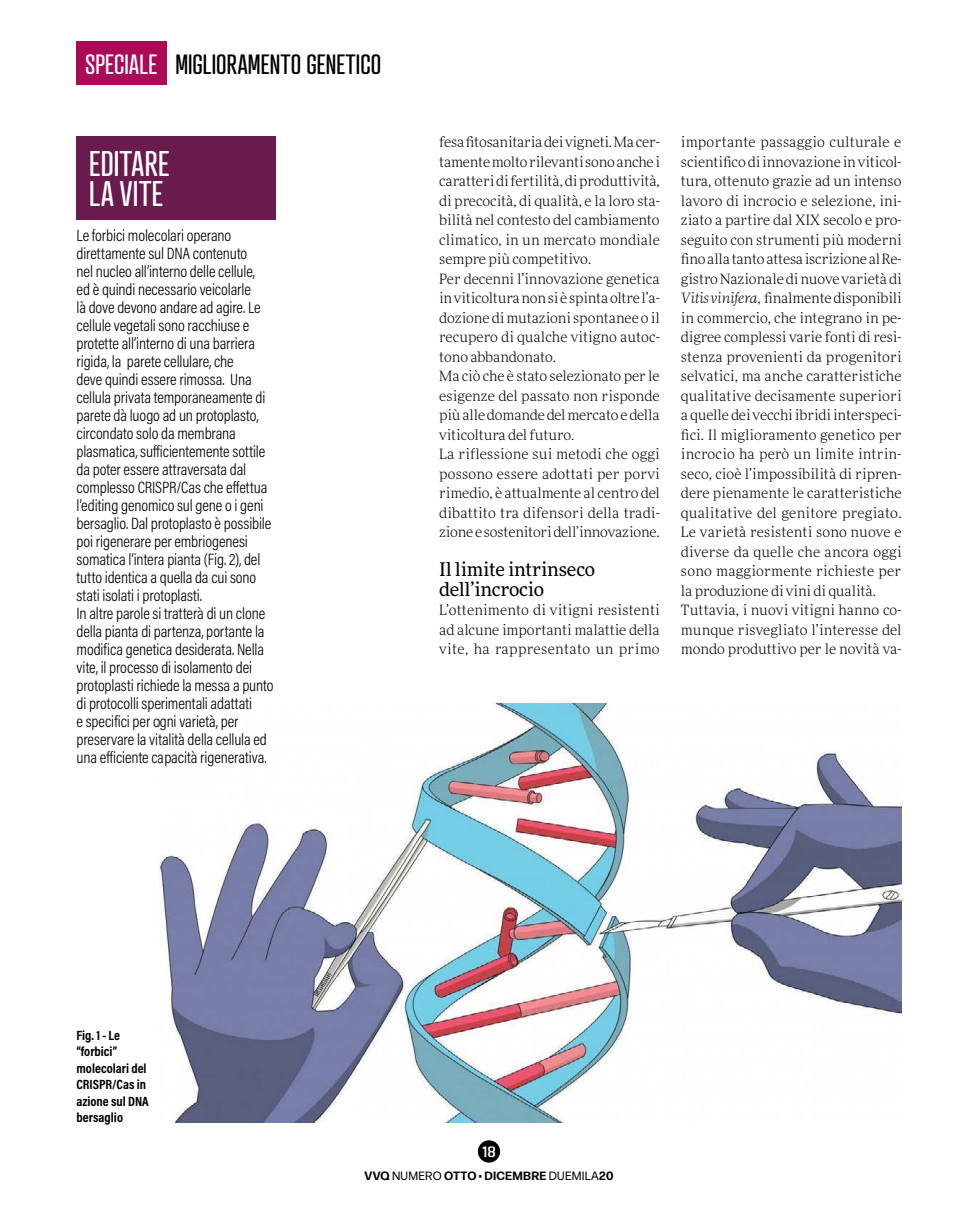
<style>
.page{position:relative;width:978px;height:1212px;background:#fff}
.page>*{position:absolute;margin:0;border:0;box-sizing:border-box;transform-origin:0 0}
.VQ20_Box_TITOLO{font:34.5px/30px "Atrament";letter-spacing:.01em;color:#fff}
.t1{font:27px "Atrament";letter-spacing:.01em;color:#000}
.VQ20_Titoletto_infra{font:18.75px/19.5px "More Pro";letter-spacing:-.005em;color:#000}
.VQ20_Box_ProCond_tes{font:300 16.5px/18px "Acumin Pro Cond";letter-spacing:-.005em;color:#000}
.t2{font:600 15px "Address Sans Pro";color:#fff}
.VQ20_Testo{font:300 14.25px/19.5px "More Pro";color:#000;text-align:justify}
.VQ20_dida_Figura{font:700 13.5px/16.5px "Acumin Pro Cond";color:#000}
.t3{font:700 12px "Forma DJR Micro";letter-spacing:.02em;color:#000}
.s1{color:#fff}
.s2{font-style:italic}
.s3{font-weight:400}
</style>
<div class="page">
<div style="left:478px;top:1140px;width:22px;height:22px;background:#000;border-radius:50%"></div>
<div style="left:77px;top:41px;width:90px;height:44px;background:#ab0a57"></div>
<div style="left:77px;top:136px;width:199px;height:83px;background:#691b4d"></div>
<img style="left:158px;top:704px;width:743px;height:418px">
<h2 class="t1" style="left:85px;top:48px;width:298px"><span class="s1">SPECIALE</span> MIGLIORAMENTO GENETICO</h2>
<p class="VQ20_Box_TITOLO" style="left:89px;top:149px;width:81px">EDITARE<br>LA VITE</p>
<p class="VQ20_Box_ProCond_tes" style="left:77px;top:226px;width:196px">Le forbici molecolari operano direttamente sul DNA contenuto<br>nel nucleo all’interno delle cellule, ed è quindi necessario veicolarle<br>là dove devono andare ad agire. Le cellule vegetali sono racchiuse e protette all’interno di una barriera rigida, la parete cellulare, che<br>deve quindi essere rimossa. Una cellula privata temporaneamente di parete dà luogo ad un protoplasto, circondato solo da membrana plasmatica, sufficientemente sottile da poter essere attraversata dal complesso CRISPR/Cas che effettua l’editing genomico sul gene o i geni bersaglio. Dal protoplasto è possibile poi rigenerare per embriogenesi somatica l’intera pianta (Fig. 2), del tutto identica a quella da cui sono stati isolati i protoplasti.</p>
<p class="VQ20_Box_ProCond_tes" style="left:77px;top:604px;width:199px">In altre parole si tratterà di un clone della pianta di partenza, portante la modifica genetica desiderata. Nella vite, il processo di isolamento dei protoplasti richiede la messa a punto di protocolli sperimentali adattati<br>e specifici per ogni varietà, per preservare la vitalità della cellula ed una efficiente capacità rigenerativa.</p>
<p class="VQ20_Testo" style="left:439px;top:132px;width:222px">fesa fitosanitaria dei vigneti. Ma cer&shy;tamente molto rilevanti sono anche i caratteri di fertilità, di produttività, di precocità, di qualità, e la loro sta&shy;bilità nel contesto del cambiamento climatico, in un mercato mondiale sempre più competitivo.</p>
<p class="VQ20_Testo" style="left:439px;top:268px;width:222px">Per decenni l’innovazione genetica in viticoltura non si è spinta oltre l’a&shy;dozione di mutazioni spontanee o il recupero di qualche vitigno autoc&shy;tono abbandonato.</p>
<p class="VQ20_Testo" style="left:439px;top:366px;width:222px">Ma ciò che è stato selezionato per le esigenze del passato non risponde più alle domande del mercato e della viticoltura del futuro.</p>
<p class="VQ20_Testo" style="left:439px;top:444px;width:222px">La riflessione sui metodi che oggi possono essere adottati per porvi rimedio, è attualmente al centro del dibattito tra difensori della tradi&shy;zione e sostenitori dell’innovazione.</p>
<p class="VQ20_Titoletto_infra" style="left:439px;top:559px;width:158px">Il limite intrinseco dell’incrocio</p>
<p class="VQ20_Testo" style="left:439px;top:600px;width:222px">L’ottenimento di vitigni resistenti ad alcune importanti malattie della vite, ha rappresentato un primo</p>
<p class="VQ20_Testo" style="left:681px;top:132px;width:222px">importante passaggio culturale e scientifico di innovazione in viticol&shy;tura, ottenuto grazie ad un intenso lavoro di incrocio e selezione, ini&shy;ziato a partire dal XIX secolo e pro&shy;seguito con strumenti più moderni fino alla tanto attesa iscrizione al Re&shy;gistro Nazionale di nuove varietà di <span class="s2">Vitis vinifera</span>, finalmente disponibili in commercio, che integrano in pe&shy;digree complessi varie fonti di resi&shy;stenza provenienti da progenitori selvatici, ma anche caratteristiche qualitative decisamente superiori a quelle dei vecchi ibridi interspeci&shy;fici. Il miglioramento genetico per incrocio ha però un limite intrin&shy;seco, cioè l’impossibilità di ripren&shy;dere pienamente le caratteristiche qualitative del genitore pregiato.<br>Le varietà resistenti sono nuove e diverse da quelle che ancora oggi sono maggiormente richieste per la produzione di vini di qualità.</p>
<p class="VQ20_Testo" style="left:681px;top:600px;width:222px">Tuttavia, i nuovi vitigni hanno co&shy;munque risvegliato l’interesse del mondo produttivo per le novità va-</p>
<p class="VQ20_dida_Figura" style="left:77px;top:1026px;width:74px">Fig. 1 - Le “forbici” molecolari del<br>CRISPR/Cas in azione sul DNA bersaglio</p>
<p class="t2" style="left:482px;top:1143px;width:15px">18</p>
<p class="t3" style="left:365px;top:1168px;width:250px">VVQ <span class="s3">NUMERO</span> OTTO <span class="s3">•</span> DICEMBRE <span class="s3">DUEMILA</span>20</p>
</div>
